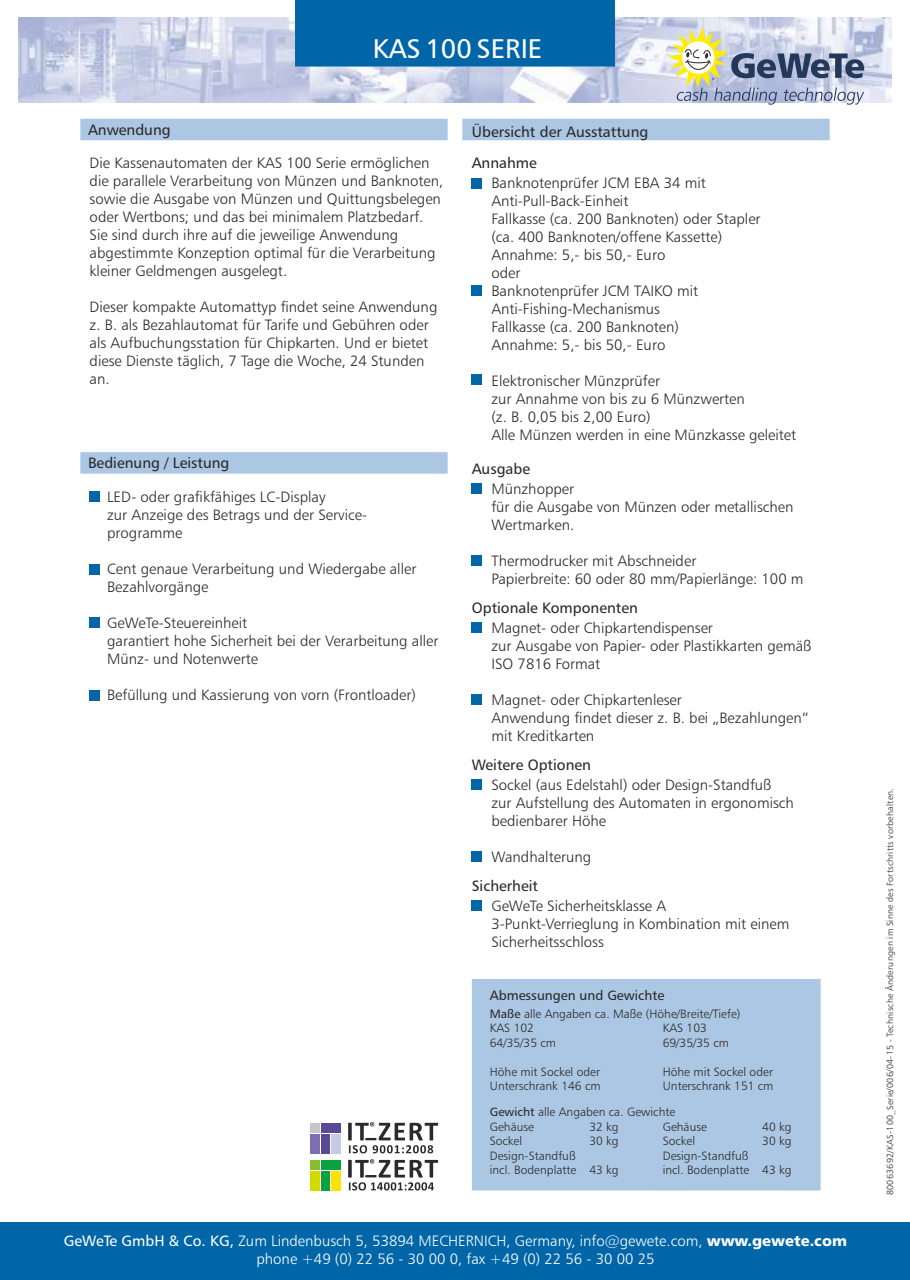
<style>
.page{position:relative;width:910px;height:1280px;background:#fff}
.page>*{position:absolute;margin:0;border:0;box-sizing:border-box;transform-origin:0 0}
.t1{font:27px "Humanist 777 BT Roman B";color:#fff}
.t2{font:15px/18px "Humanist 777 BT Light B";color:#2b2929}
.t3{font:15px/18px "Humanist 777 BT Light B";color:#fff;text-align:center}
.t4{font:15px/31.5px "Humanist 777 BT Roman B";color:#2b2929}
.t5{font:13.5px "Humanist 777 BT Roman B";color:#2b2929}
.t6{font:12.15px/14.4px "Humanist 777 BT Light B";color:#2b2929}
.t7{font:9px "Humanist 777 BT Light B";letter-spacing:.03em;color:#2b2929}
.t8{font:3.45px "Arial";color:#2b2929}
.s1{font-family:"Humanist 777 BT Roman B"}
.s2{font-family:"Humanist 777 BT Black B"}
</style>
<div class="page">
<img style="left:19px;top:18px;width:872px;height:85px">
<div style="left:80px;top:119px;width:368px;height:21px;background:#acc7e4"></div>
<div style="left:462px;top:119px;width:368px;height:21px;background:#acc7e4"></div>
<div style="left:472px;top:286px;width:10px;height:10px;background:#0066a8"></div>
<div style="left:472px;top:178px;width:10px;height:10px;background:#0066a8"></div>
<div style="left:472px;top:555px;width:10px;height:11px;background:#0066a8"></div>
<div style="left:472px;top:484px;width:10px;height:10px;background:#0066a8"></div>
<div style="left:472px;top:695px;width:10px;height:10px;background:#0066a8"></div>
<div style="left:472px;top:623px;width:10px;height:10px;background:#0066a8"></div>
<div style="left:472px;top:851px;width:10px;height:11px;background:#0066a8"></div>
<div style="left:472px;top:780px;width:10px;height:10px;background:#0066a8"></div>
<div style="left:0;top:1222px;width:910px;height:58px;background:#0066a8"></div>
<div style="left:80px;top:452px;width:368px;height:22px;background:#acc7e4"></div>
<div style="left:89px;top:492px;width:11px;height:10px;background:#0066a8"></div>
<div style="left:89px;top:564px;width:11px;height:10px;background:#0066a8"></div>
<div style="left:89px;top:617px;width:11px;height:11px;background:#0066a8"></div>
<div style="left:89px;top:690px;width:11px;height:10px;background:#0066a8"></div>
<div style="left:472px;top:901px;width:10px;height:10px;background:#0066a8"></div>
<div style="left:472px;top:979px;width:349px;height:211px;background:#acc7e4"></div>
<div style="left:295px;top:0;width:320px;height:67px;background:#0066a8"></div>
<div style="left:472px;top:374px;width:10px;height:11px;background:#0066a8"></div>
<svg style="left:668px;top:27px;width:196px;height:78px;background:#b6bdc4"></svg>
<svg style="left:348px;top:1122px;width:90px;height:31px"></svg>
<div style="left:311px;top:1123px;width:9px;height:9px;background:#c4c7c7"></div>
<div style="left:321px;top:1123px;width:20px;height:9px;background:#594a96"></div>
<div style="left:311px;top:1134px;width:9px;height:19px;background:#7d70b0"></div>
<div style="left:321px;top:1134px;width:9px;height:19px;background:#594a96"></div>
<div style="left:332px;top:1134px;width:9px;height:19px;background:#c7c9e6"></div>
<svg style="left:348px;top:1159px;width:90px;height:31px"></svg>
<div style="left:311px;top:1160px;width:9px;height:9px;background:#87bd2e"></div>
<div style="left:321px;top:1160px;width:20px;height:9px;background:#08a340"></div>
<div style="left:311px;top:1171px;width:9px;height:19px;background:#d4d900"></div>
<div style="left:321px;top:1171px;width:9px;height:19px;background:#08a340"></div>
<div style="left:332px;top:1171px;width:9px;height:19px;background:#ffe300"></div>
<h1 class="t1" style="left:373px;top:37px;width:171px">KAS 100 SERIE</h1>
<p class="t8" style="left:712px;top:78px;width:4px">®</p>
<p class="t4" style="left:88px;top:115px;width:84px">Anwendung</p>
<p class="t4" style="left:472px;top:117px;width:178px">Übersicht der Ausstattung<br>Annahme</p>
<p class="t2" style="left:491px;top:175px;width:271px">Banknotenprüfer JCM EBA 34 mit<br>Anti-Pull-Back-Einheit<br>Fallkasse (ca. 200 Banknoten) oder Stapler (ca. 400 Banknoten/offene Kassette)<br>Annahme: 5,- bis 50,- Euro<br>oder<br>Banknotenprüfer JCM TAIKO mit<br>Anti-Fishing-Mechanismus<br>Fallkasse (ca. 200 Banknoten)<br>Annahme: 5,- bis 50,- Euro</p>
<p class="t2" style="left:491px;top:373px;width:306px">Elektronischer Münzprüfer<br>zur Annahme von bis zu 6 Münzwerten<br>(z. B. 0,05 bis 2,00 Euro)<br>Alle Münzen werden in eine Münzkasse geleitet</p>
<p class="t2" style="left:491px;top:481px;width:304px">Münzhopper<br>für die Ausgabe von Münzen oder metallischen<br>Wertmarken.</p>
<p class="t2" style="left:491px;top:553px;width:314px">Thermodrucker mit Abschneider<br>Papierbreite: 60 oder 80 mm/Papierlänge: 100 m</p>
<p class="t2" style="left:90px;top:155px;width:355px">Die Kassenautomaten der KAS 100 Serie ermöglichen die parallele Verarbeitung von Münzen und Banknoten, sowie die Ausgabe von Münzen und Quittungsbelegen oder Wertbons; und das bei minimalem Platzbedarf.<br>Sie sind durch ihre auf die jeweilige Anwendung abgestimmte Konzeption optimal für die Verarbeitung kleiner Geldmengen ausgelegt.</p>
<p class="t2" style="left:90px;top:299px;width:349px">Dieser kompakte Automattyp findet seine Anwendung z. B. als Bezahlautomat für Tarife und Gebühren oder als Aufbuchungsstation für Chipkarten. Und er bietet diese Dienste täglich, 7 Tage die Woche, 24 Stunden an.</p>
<p class="t4" style="left:88px;top:448px;width:143px">Bedienung / Leistung</p>
<p class="t2" style="left:107px;top:489px;width:261px">LED- oder grafikfähiges LC-Display<br>zur Anzeige des Betrags und der Service&shy;programme</p>
<p class="t2" style="left:107px;top:561px;width:311px">Cent genaue Verarbeitung und Wiedergabe aller<br>Bezahlvorgänge</p>
<p class="t2" style="left:107px;top:615px;width:333px">GeWeTe-Steuereinheit<br>garantiert hohe Sicherheit bei der Verarbeitung aller<br>Münz- und Notenwerte</p>
<p class="t2" style="left:107px;top:687px;width:310px">Befüllung und Kassierung von vorn (Frontloader)</p>
<p class="t4" style="left:472px;top:454px;width:60px">Ausgabe</p>
<p class="t4" style="left:472px;top:594px;width:168px">Optionale Komponenten</p>
<p class="t2" style="left:491px;top:620px;width:322px">Magnet- oder Chipkartendispenser<br>zur Ausgabe von Papier- oder Plastikkarten gemäß<br>ISO 7816 Format</p>
<p class="t2" style="left:491px;top:692px;width:319px">Magnet- oder Chipkartenleser<br>Anwendung findet dieser z. B. bei „Bezahlungen“ mit Kreditkarten</p>
<p class="t4" style="left:472px;top:750px;width:121px">Weitere Optionen</p>
<p class="t2" style="left:491px;top:777px;width:304px">Sockel (aus Edelstahl) oder Design-Standfuß zur Aufstellung des Automaten in ergonomisch bedienbarer Höhe</p>
<p class="t2" style="left:491px;top:849px;width:101px">Wandhalterung</p>
<p class="t4" style="left:472px;top:871px;width:68px">Sicherheit</p>
<p class="t2" style="left:491px;top:898px;width:299px">GeWeTe Sicherheitsklasse A<br>3-Punkt-Verrieglung in Kombination mit einem<br>Sicherheitsschloss</p>
<p class="t5" style="left:490px;top:989px;width:176px">Abmessungen und Gewichte</p>
<p class="t6" style="left:490px;top:1007px;width:252px"><span class="s1">Maße</span> alle Angaben ca. Maße (Höhe/Breite/Tiefe)<br>KAS 102<br>64/35/35 cm</p>
<p class="t6" style="left:490px;top:1065px;width:112px">Höhe mit Sockel oder<br>Unterschrank 146 cm</p>
<p class="t6" style="left:663px;top:1022px;width:68px">KAS 103<br>69/35/35 cm</p>
<p class="t6" style="left:663px;top:1065px;width:112px">Höhe mit Sockel oder<br>Unterschrank 151 cm</p>
<p class="t6" style="left:490px;top:1106px;width:187px"><span class="s1">Gewicht</span> alle Angaben ca. Gewichte<br>Gehäuse<br>Sockel<br>Design-Standfuß<br>incl. Bodenplatte</p>
<p class="t6" style="left:589px;top:1120px;width:31px">32 kg<br>30 kg</p>
<p class="t6" style="left:589px;top:1164px;width:31px">43 kg</p>
<p class="t6" style="left:663px;top:1120px;width:88px">Gehäuse<br>Sockel<br>Design-Standfuß incl. Bodenplatte</p>
<p class="t6" style="left:762px;top:1120px;width:31px">40 kg<br>30 kg</p>
<p class="t6" style="left:762px;top:1164px;width:31px">43 kg</p>
<p class="t3" style="left:64px;top:1233px;width:785px"><span class="s1">GeWeTe GmbH &amp; Co. KG,</span> Zum Lindenbusch 5, 53894 MECHERNICH, Germany, info@gewete.com, <span class="s2">www.gewete.com </span>phone +49 (0) 22 56 - 30 00 0, fax +49 (0) 22 56 - 30 00 25</p>
<p class="t7" style="left:886px;top:1195px;width:409px;rotate:-90deg">80063692/KAS-100_Serie/006/04-15 - Technische Änderungen im Sinne des Fortschritts vorbehalten.</p>
</div>
